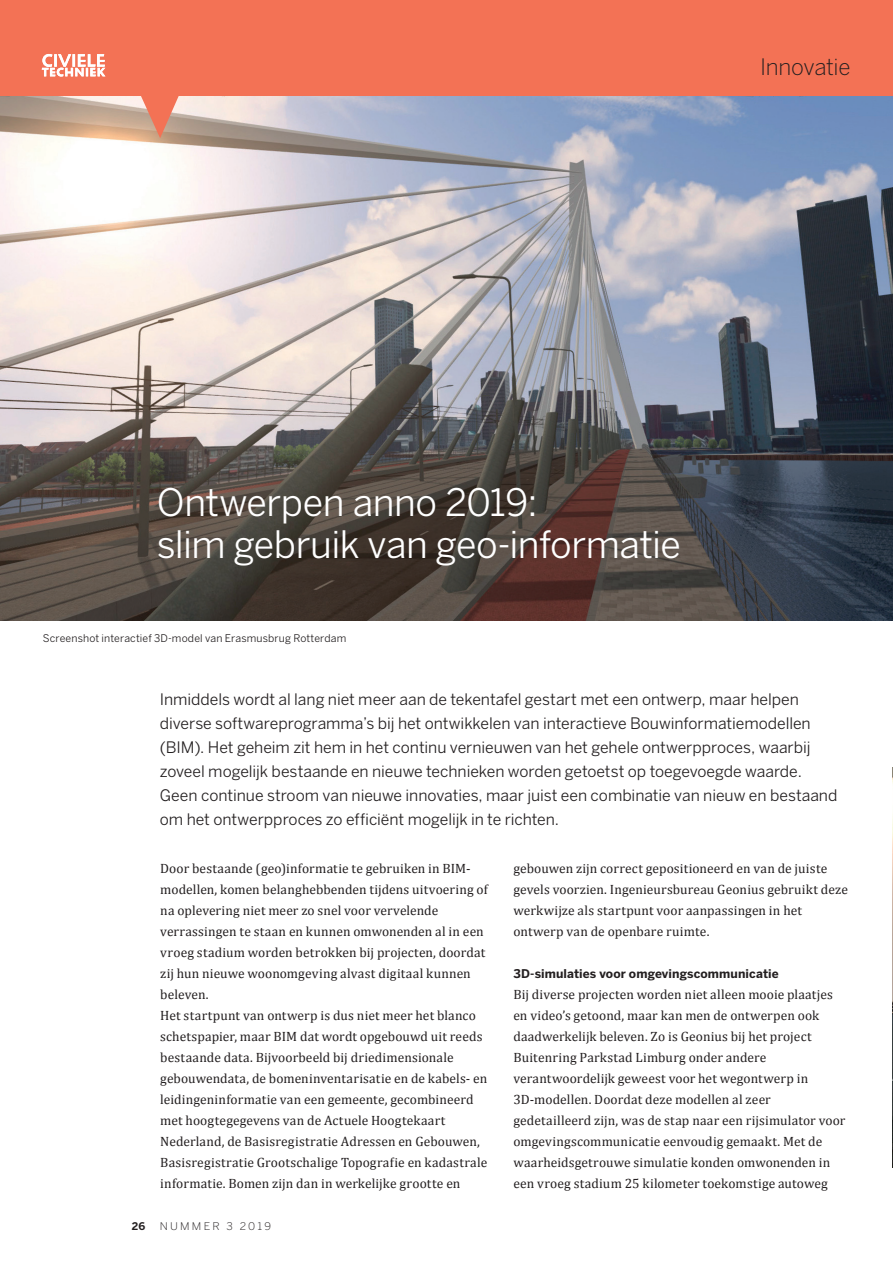
<style>
.page{position:relative;width:893px;height:1263px;background:#fff}
.page>*{position:absolute;margin:0;border:0;box-sizing:border-box;transform-origin:0 0}
.t1{font:37.5px/42px "Benton Sans";letter-spacing:-.015em;color:#fff}
.t2{font:300 22.5px "Benton Sans";letter-spacing:-.015em;color:#231f20}
.t3{font:15.75px/24px "Benton Sans";letter-spacing:-.005em;color:#231f20}
.t4{font:13.5px/21px "Cambria";letter-spacing:.01em;color:#231f20}
.t5{font:700 12px "Benton Sans";letter-spacing:.005em;color:#231f20}
.t6{font:10.5px "Benton Sans";letter-spacing:.01em;color:#231f20}
.t7{font:300 10.5px "Benton Sans";letter-spacing:.2em;color:#231f20;scale:1.05 1}
.t8{font:700 10.5px "Benton Sans";color:#231f20}
</style>
<div class="page">
<div style="left:0;top:0;width:893px;height:97px;background:#f37255"></div>
<img style="left:0;top:97px;width:893px;height:524px">
<svg style="left:42px;top:54px;width:179px;height:84px"></svg>
<img style="left:892px;top:767px;width:1px;height:401px">
<h2 class="t2" style="left:760px;top:54px;width:92px">Innovatie</h2>
<h1 class="t1" style="left:157px;top:481px;width:526px">Ontwerpen anno 2019:<br>slim gebruik van geo-informatie</h1>
<p class="t6" style="left:43px;top:632px;width:305px">Screenshot interactief 3D-model van Erasmusbrug Rotterdam</p>
<p class="t3" style="left:160px;top:687px;width:679px">Inmiddels wordt al lang niet meer aan de tekentafel gestart met een ontwerp, maar helpen diverse softwareprogramma’s bij het ontwikkelen van interactieve Bouwinformatiemodellen (BIM). Het geheim zit hem in het continu vernieuwen van het gehele ontwerpproces, waarbij zoveel mogelijk bestaande en nieuwe technieken worden getoetst op toegevoegde waarde.<br>Geen continue stroom van nieuwe innovaties, maar juist een combinatie van nieuw en bestaand om het ontwerpproces zo efficiënt mogelijk in te richten.</p>
<p class="t4" style="left:513px;top:858px;width:336px">gebouwen zijn correct gepositioneerd en van de juiste gevels voorzien. Ingenieursbureau Geonius gebruikt deze werkwijze als startpunt voor aanpassingen in het ontwerp van de openbare ruimte.</p>
<p class="t5" style="left:513px;top:966px;width:267px">3D-simulaties voor omgevingscommunicatie</p>
<p class="t4" style="left:513px;top:984px;width:334px">Bij diverse projecten worden niet alleen mooie plaatjes en video’s getoond, maar kan men de ontwerpen ook daadwerkelijk beleven. Zo is Geonius bij het project Buitenring Parkstad Limburg onder andere verantwoordelijk geweest voor het wegontwerp in 3D-modellen. Doordat deze modellen al zeer gedetailleerd zijn, was de stap naar een rijsimulator voor omgevingscommunicatie eenvoudig gemaakt. Met de waarheidsgetrouwe simulatie konden omwonenden in een vroeg stadium 25 kilometer toekomstige autoweg</p>
<p class="t4" style="left:160px;top:858px;width:329px">Door bestaande (geo)informatie te gebruiken in BIM&shy;modellen, komen belanghebbenden tijdens uitvoering of na oplevering niet meer zo snel voor vervelende verrassingen te staan en kunnen omwonenden al in een vroeg stadium worden betrokken bij projecten, doordat zij hun nieuwe woonomgeving alvast digitaal kunnen beleven.<br>Het startpunt van ontwerp is dus niet meer het blanco schetspapier, maar BIM dat wordt opgebouwd uit reeds bestaande data. Bijvoorbeeld bij driedimensionale gebouwendata, de bomeninventarisatie en de kabels- en leidingeninformatie van een gemeente, gecombineerd met hoogtegegevens van de Actuele Hoogtekaart Nederland, de Basisregistratie Adressen en Gebouwen, Basisregistratie Grootschalige Topografie en kadastrale informatie. Bomen zijn dan in werkelijke grootte en</p>
<p class="t8" style="left:132px;top:1220px;width:15px">26</p>
<p class="t7" style="left:160px;top:1220px;width:107px">nummer 3 2019</p>
</div>
